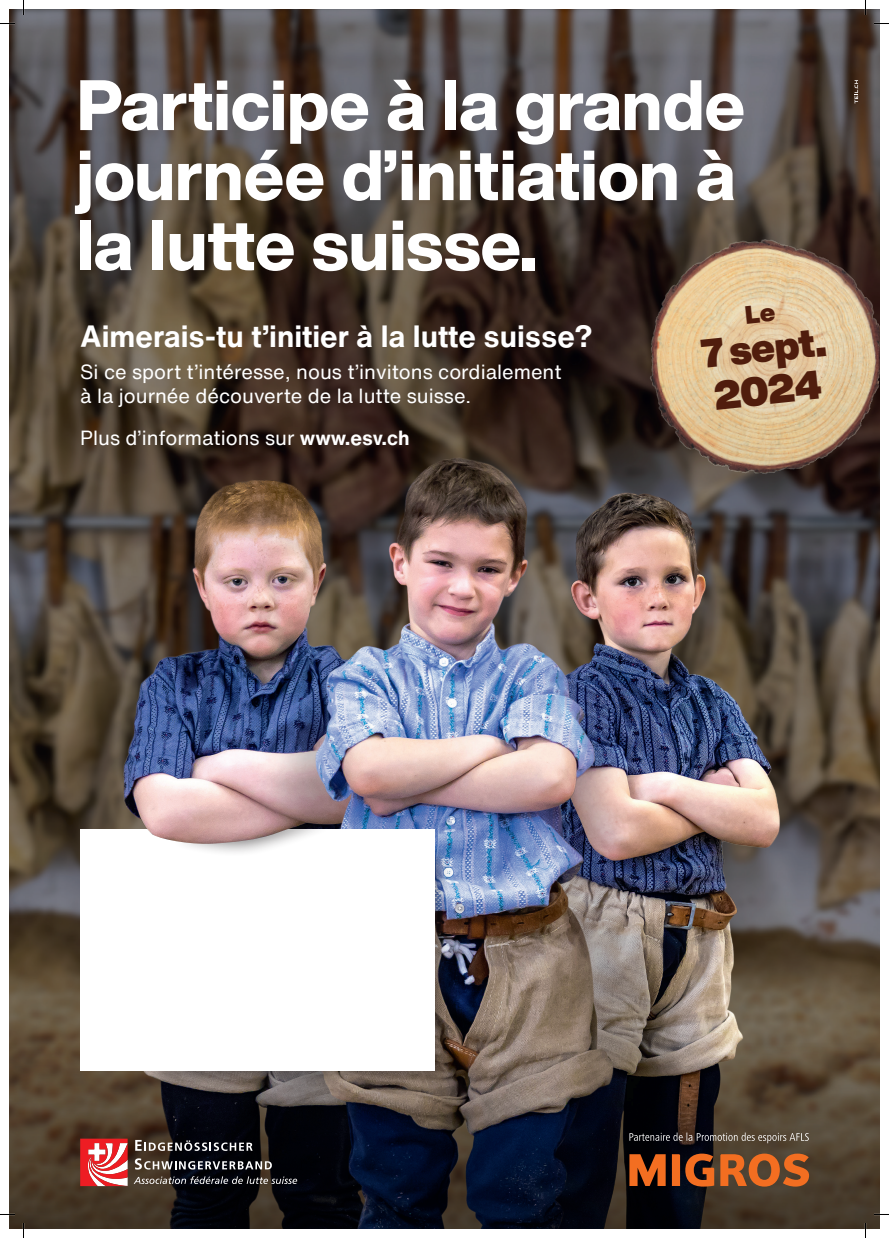
<style>
.page{position:relative;width:889px;height:1238px;background:#fff}
.page>*{position:absolute;margin:0;border:0;box-sizing:border-box;transform-origin:0 0}
.t1{font:800 70px/70px "Helvetica Now Display";color:#fff}
.t2{font:900 39.6px/42.4px "Helvetica Now Display";color:#501d0d}
.t3{font:700 30px "Helvetica Now Text";color:#fff}
.t4{font:20px/24px "Helvetica Now Text";color:#fff}
.s1{font-weight:700}
</style>
<div class="page">
<img style="left:9px;top:9px;width:871px;height:355px">
<img style="left:9px;top:364px;width:871px;height:677px">
<svg style="left:9px;top:1041px;width:871px;height:187px;background:#342e2b"></svg>
<div style="left:144px;top:842px;width:306px;height:247px;background:#231f20;opacity:.5"></div>
<div style="left:80px;top:829px;width:355px;height:241px;background:#fff"></div>
<div style="left:169px;top:808px;width:165px;height:49px;background:#231f20;opacity:.75"></div>
<img style="left:134px;top:756px;width:274px;height:89px">
<img style="left:626px;top:218px;width:254px;height:278px">
<svg style="left:854px;top:80px;width:4px;height:24px"></svg>
<svg style="left:629px;top:1154px;width:37px;height:32px"></svg>
<svg style="left:672px;top:1153px;width:42px;height:33px"></svg>
<svg style="left:720px;top:1153px;width:89px;height:33px;background:#ad5b27"></svg>
<svg style="left:135px;top:1140px;width:118px;height:11px"></svg>
<svg style="left:135px;top:1158px;width:137px;height:11px;background:#5e5c5b"></svg>
<svg style="left:134px;top:1176px;width:163px;height:8px"></svg>
<svg style="left:80px;top:1138px;width:48px;height:49px"></svg>
<svg style="left:629px;top:1132px;width:180px;height:11px;background:#554d47"></svg>
<svg style="left:0;top:23px;width:15px;height:1px"></svg>
<svg style="left:874px;top:23px;width:15px;height:1px"></svg>
<svg style="left:0;top:1213px;width:15px;height:2px"></svg>
<svg style="left:874px;top:1213px;width:15px;height:2px"></svg>
<svg style="left:23px;top:0;width:1px;height:15px"></svg>
<svg style="left:23px;top:1223px;width:1px;height:15px"></svg>
<svg style="left:865px;top:0;width:1px;height:15px"></svg>
<svg style="left:865px;top:1223px;width:1px;height:15px"></svg>
<svg style="left:745px;top:304px;width:30px;height:19px"></svg>
<h1 class="t1" style="left:77px;top:70px;width:670px">Participe à la grande journée d’initiation à la lutte suisse.</h1>
<h3 class="t3" style="left:80px;top:314px;width:514px">Aimerais-tu t’initier à la lutte suisse?</h3>
<p class="t4" style="left:80px;top:359px;width:483px">Si ce sport t’intéresse, nous t’invitons cordialement à la journée découverte de la lutte suisse.</p>
<p class="t4" style="left:80px;top:425px;width:331px">Plus d’informations sur <span class="s1">www.esv.ch</span></p>
<h2 class="t2" style="left:699px;top:334px;width:127px;rotate:-6deg">7 sept.<br>2024</h2>
</div>
